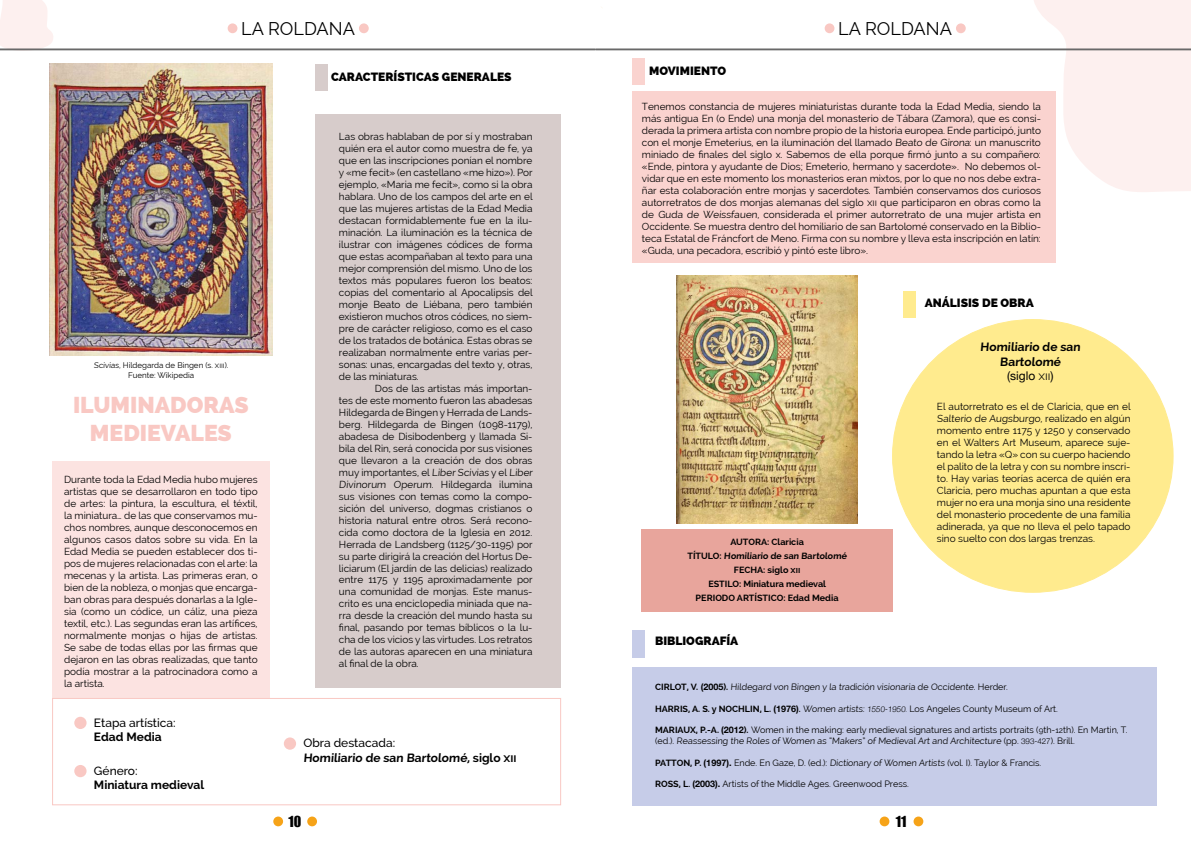
<style>
.page{position:relative;width:1191px;height:842px;background:#fff}
.page>*{position:absolute;margin:0;border:0;box-sizing:border-box;transform-origin:0 0}
.t1{font:800 23px/27.6px "Raleway";color:#f9c8c3;text-align:center}
.t2{font:18px "Raleway";color:#000}
.t3{font:14px "Impact";color:#000}
.t4{font:700 12px/14.4px "Raleway";color:#000}
.t5{font:800 12px "Raleway";color:#000}
.t6{font:500 12px "Raleway";color:#000}
.t7{font:12px "Helvetica Neue";color:#000}
.t8{font:10px/12px "Raleway";color:#000;text-align:justify}
.t9{font:9px/10.8px "Raleway";color:#000}
.t10{font:700 9px/14px "Raleway";color:#000;text-align:center}
.t11{font:8px/9.6px "Raleway";color:#000;text-align:center}
.s1{font-weight:500}
.s2{font-style:italic}
.s3{font-family:"Raleway"}
.s4{font-style:inherit}
.s5{font-weight:700}
.s6{font-family:"Helvetica Neue";font-weight:700}
.s7{font-weight:600}
.s8{font-family:"Helvetica Neue";font-weight:300;font-size:8px}
.s9{font-weight:300}
.s10{font-size:8px}
</style>
<div class="page">
<div style="left:315px;top:64px;width:12px;height:27px;background:#d7cccb"></div>
<div style="left:315px;top:114px;width:246px;height:574px;background:#d7cccb"></div>
<div style="left:284px;top:737px;width:12px;height:13px;background:#f9c8c3;border-radius:50%"></div>
<div style="left:74px;top:765px;width:13px;height:12px;background:#f9c8c3;border-radius:50%"></div>
<div style="left:74px;top:717px;width:13px;height:12px;background:#f9c8c3;border-radius:50%"></div>
<div style="left:52px;top:698px;width:509px;height:107px;border:1px solid #f9c8c3"></div>
<div style="left:52px;top:461px;width:218px;height:237px;background:#fce3e1"></div>
<div style="left:903px;top:291px;width:12px;height:27px;background:#ffeb8e"></div>
<div style="left:892px;top:320px;width:281px;height:272px;background:#ffeb8e;border-radius:50%"></div>
<div style="left:632px;top:630px;width:12px;height:27px;background:#c6cce8"></div>
<div style="left:632px;top:666px;width:524px;height:139px;background:#c6cce8"></div>
<div style="left:641px;top:529px;width:251px;height:82px;background:#e8a59c"></div>
<div style="left:632px;top:58px;width:12px;height:27px;background:#fad3cf"></div>
<div style="left:632px;top:92px;width:423px;height:171px;background:#fad3cf"></div>
<div style="left:359px;top:23px;width:10px;height:10px;background:#f9c8c3;border-radius:50%"></div>
<div style="left:228px;top:23px;width:9px;height:10px;background:#f9c8c3;border-radius:50%"></div>
<svg style="left:0;top:0;width:54px;height:49px"></svg>
<svg style="left:1027px;top:0;width:164px;height:195px"></svg>
<div style="left:956px;top:23px;width:9px;height:10px;background:#f9c8c3;border-radius:50%"></div>
<div style="left:824px;top:23px;width:10px;height:10px;background:#f9c8c3;border-radius:50%"></div>
<img style="left:49px;top:64px;width:224px;height:292px">
<img style="left:676px;top:276px;width:182px;height:248px">
<hr style="left:0;top:49px;width:595px;height:1px;background:#686868">
<hr style="left:0;top:50px;width:595px;height:1px;background:#686868">
<div style="left:273px;top:816px;width:10px;height:10px;background:#f6a318;border-radius:50%"></div>
<div style="left:879px;top:816px;width:10px;height:10px;background:#f6a318;border-radius:50%"></div>
<div style="left:307px;top:816px;width:10px;height:10px;background:#f6a318;border-radius:50%"></div>
<div style="left:913px;top:816px;width:10px;height:10px;background:#f6a318;border-radius:50%"></div>
<hr style="left:595px;top:49px;width:596px;height:1px;background:#686868">
<hr style="left:595px;top:50px;width:596px;height:1px;background:#686868">
<h2 class="t2" style="left:241px;top:19px;width:115px">LA ROLDANA</h2>
<h2 class="t2" style="left:838px;top:19px;width:115px">LA ROLDANA</h2>
<p class="t11" style="left:94px;top:360px;width:136px">Scivias, Hildegarda de Bingen (s. xiii).<br>Fuente: Wikipedia</p>
<h1 class="t1" style="left:73px;top:391px;width:177px">ILUMINADORAS<br>MEDIEVALES</h1>
<p class="t8" style="left:64px;top:473px;width:195px">Durante toda la Edad Media hubo mujeres artistas que se desarrollaron en todo tipo de artes: la pintura, la escultura, el téxtil, la miniatura… de las que conservamos mu&shy;chos nombres, aunque desconocemos en algunos casos datos sobre su vida. En la Edad Media se pueden establecer dos ti&shy;pos de mujeres relacionadas con el arte: la mecenas y la artista. Las primeras eran, o bien de la nobleza, o monjas que encarga&shy;ban obras para después donarlas a la Igle&shy;sia (como un códice, un cáliz, una pieza textil, etc.). Las segundas eran las artífices, normalmente monjas o hijas de artistas.<br>Se sabe de todas ellas por las firmas que dejaron en las obras realizadas, que tanto podía mostrar a la patrocinadora como a la artista.</p>
<p class="t6" style="left:94px;top:715px;width:83px">Etapa artística:</p>
<p class="t4" style="left:94px;top:730px;width:69px">Edad Media</p>
<p class="t6" style="left:94px;top:763px;width:45px">Género:</p>
<p class="t4" style="left:94px;top:778px;width:112px">Miniatura medieval</p>
<p class="t5" style="left:331px;top:70px;width:182px">CARACTERÍSTICAS GENERALES</p>
<p class="t8" style="left:339px;top:131px;width:195px">Las obras hablaban de por sí y mostraban quién era el autor como muestra de fe, ya que en las inscripciones ponían el nombre y «me fecit» (en castellano «me hizo»). Por ejemplo, «Maria me fecit», como si la obra hablara. Uno de los campos del arte en el que las mujeres artistas de la Edad Media destacan formidablemente fue en la ilu&shy;minación. La iluminación es la técnica de ilustrar con imágenes códices de forma que estas acompañaban al texto para una mejor comprensión del mismo. Uno de los textos más populares fueron los beatos: copias del comentario al Apocalipsis del monje Beato de Liébana, pero también existieron muchos otros códices, no siem&shy;pre de carácter religioso, como es el caso de los tratados de botánica. Estas obras se realizaban normalmente entre varias per&shy;sonas: unas, encargadas del texto y, otras, de las miniaturas.</p>
<p class="t8" style="left:339px;top:383px;width:196px;text-align:left;text-indent:36px">Dos de las artistas más importan&shy;tes de este momento fueron las abadesas Hildegarda de Bingen y Herrada de Lands&shy;berg. Hildegarda de Bingen (1098-1179), abadesa de Disibodenberg y llamada Si&shy;bila del Rin, será conocida por sus visiones que llevaron a la creación de dos obras muy importantes, el Liber Scivias y el Liber Divinorum Operum. Hildegarda ilumina sus visiones con temas como la compo&shy;sición del universo, dogmas cristianos o historia natural entre otros. Será recono&shy;cida como doctora de la Iglesia en 2012.<br>Herrada de Landsberg (1125/30-1195) por su parte dirigirá la creación del Hortus De&shy;liciarum (El jardín de las delicias) realizado</p>
<p class="t8" style="left:339px;top:574px;width:195px">entre 1175 y 1195 aproximadamente por una comunidad de monjas. Este manus&shy;crito es una enciclopedia miniada que na&shy;rra desde la creación del mundo hasta su final, pasando por temas bíblicos o la lu&shy;cha de los vicios y las virtudes. Los retratos de las autoras aparecen en una miniatura al final de la obra.</p>
<p class="t4" style="left:303px;top:736px;width:215px"><span class="s1">Obra destacada:<br></span>Homiliario de san Bartolomé<span class="s2">,</span>siglo xii</p>
<p class="t5" style="left:649px;top:64px;width:78px">MOVIMIENTO</p>
<p class="t8" style="left:642px;top:100px;width:400px">Tenemos constancia de mujeres miniaturistas durante toda la Edad Media, siendo la más antigua En (o Ende) una monja del monasterio de Tábara (Zamora), que es consi&shy;derada la primera artista con nombre propio de la historia europea. Ende participó, junto con el monje Emeterius, en la iluminación del llamado Beato de Girona: un manuscrito miniado de finales del siglo x. Sabemos de ella porque firmó junto a su compañero: «Ende, pintora y ayudante de Dios; Emeterio, hermano y sacerdote». No debemos ol&shy;vidar que en este momento los monasterios eran mixtos, por lo que no nos debe extra&shy;ñar esta colaboración entre monjas y sacerdotes. También conservamos dos curiosos autorretratos de dos monjas alemanas del siglo xii que participaron en obras como la de Guda de Weissfauen, considerada el primer autorretrato de una mujer artista en Occidente. Se muestra dentro del homiliario de san Bartolomé conservado en la Biblio&shy;teca Estatal de Fráncfort de Meno. Firma con su nombre y lleva esta inscripción en latín: «Guda, una pecadora, escribió y pintó este libro».</p>
<p class="t5" style="left:924px;top:296px;width:111px">ANÁLISIS DE OBRA</p>
<p class="t10" style="left:687px;top:535px;width:162px">AUTORA: Claricia<br>TÍTULO: Homiliario de san Bartolomé<br>FECHA: siglo xii<br>ESTILO: Miniatura medieval<br>PERIODO ARTÍSTICO: Edad Media</p>
<p class="t4" style="left:980px;top:340px;width:103px;text-align:center">Homiliario de san<br>Bartolomé</p>
<p class="t7" style="left:1007px;top:367px;width:48px">(siglo <span class="s3">xii</span><span class="s4">)</span></p>
<p class="t8" style="left:937px;top:400px;width:195px">El autorretrato es el de Claricia, que en el Salterio de Augsburgo, realizado en algún momento entre 1175 y 1250 y conservado en el Walters Art Museum, aparece suje&shy;tando la letra «Q» con su cuerpo haciendo el palito de la letra y con su nombre inscri&shy;to. Hay varias teorías acerca de quién era Claricia, pero muchas apuntan a que esta mujer no era una monja sino una residente del monasterio procedente de una familia adinerada, ya que no lleva el pelo tapado sino suelto con dos largas trenzas.</p>
<p class="t5" style="left:655px;top:633px;width:85px">BIBLIOGRAFÍA</p>
<p class="t9" style="left:655px;top:681px;width:354px"><span class="s5">●CIRLOT, V.</span> <span class="s6">(2005</span><span class="s5">).</span> Hildegard von Bingen y la tradición visionaria de Occidente. Herder.</p>
<p class="t9" style="left:655px;top:703px;width:404px"><span class="s5">HARRIS, A. S. y NOCHLIN, L.</span> <span class="s6">(1976)</span><span class="s7">.</span> Women artists: <span class="s8">1550-1950</span><span class="s9">.</span> Los Angeles County Museum of Art.</p>
<p class="t9" style="left:655px;top:725px;width:474px"><span class="s5">MARIAUX, P.-A.</span> <span class="s6">(2012</span><span class="s5">).</span> Women in the making: early medieval signatures and artists portraits (<span class="s10">9</span>th-<span class="s10">12</span>th). En Martin, T. (ed.). Reassessing the Roles of Women as “Makers” of Medieval Art and Architecture (pp. <span class="s8">393-427</span>). Brill.</p>
<p class="t9" style="left:655px;top:757px;width:388px"><span class="s5">PATTON, P.</span> <span class="s6">(1997).</span> Ende. En Gaze, D. (ed.): Dictionary of Women Artists (vol. I). Taylor &amp; Francis.</p>
<p class="t9" style="left:655px;top:779px;width:255px"><span class="s5">ROSS, L</span><span class="s7">.</span> <span class="s6">(2003).</span> Artists of the Middle Ages. Greenwood Press.</p>
<h3 class="t3" style="left:288px;top:811px;width:14px">10</h3>
<h3 class="t3" style="left:896px;top:811px;width:12px">11</h3>
</div>
